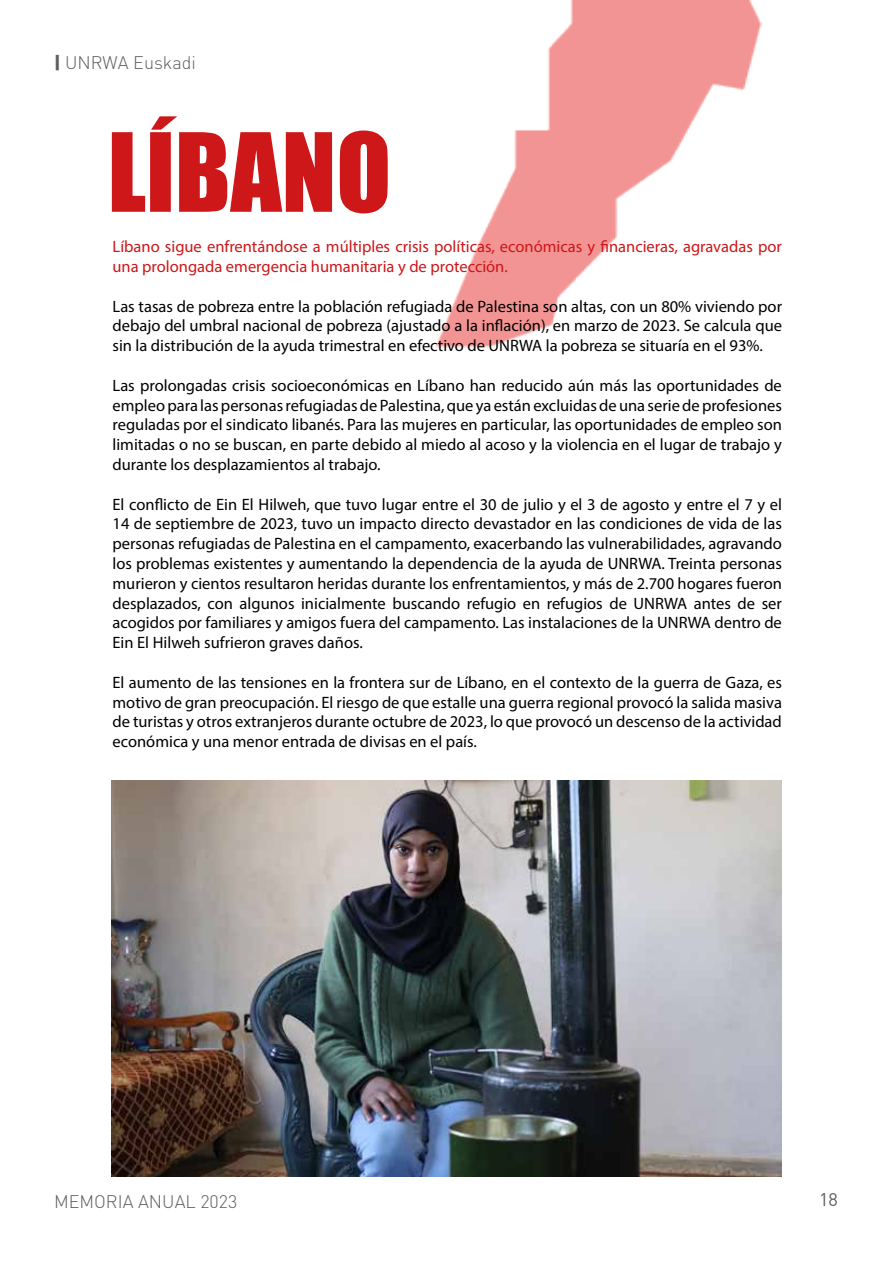
<style>
.page{position:relative;width:893px;height:1263px;background:#fff}
.page>*{position:absolute;margin:0;border:0;box-sizing:border-box;transform-origin:0 0}
.t1{font:100.65px "Impact";color:#cd1719}
.t2{font:300 18px "DIN";color:#5e5e5e}
.t3{font:18px "DIN";color:#5e5e5e}
.t4{font:16.5px/19.8px "Myriad Pro";color:#000;text-align:justify}
.t5{font:16.5px/19.8px "Myriad Pro";color:#cd1719}
.s1{font-weight:900}
</style>
<div class="page">
<img style="left:112px;top:780px;width:669px;height:397px">
<img style="left:437px;top:0;width:325px;height:348px">
<p class="t2" style="left:54px;top:51px;width:144px"><span class="s1">|</span> UNRWA Euskadi</p>
<h1 class="t1" style="left:108px;top:94px;width:285px">LÍBANO</h1>
<p class="t5" style="left:113px;top:236px;width:671px">Líbano sigue enfrentándose a múltiples crisis políticas, económicas y financieras, agravadas por una prolongada emergencia humanitaria y de protección.</p>
<p class="t4" style="left:113px;top:296px;width:671px">Las tasas de pobreza entre la población refugiada de Palestina son altas, con un 80% viviendo por debajo del umbral nacional de pobreza (ajustado a la inflación), en marzo de 2023. Se calcula que sin la distribución de la ayuda trimestral en efectivo de UNRWA la pobreza se situaría en el 93%.</p>
<p class="t4" style="left:113px;top:375px;width:671px">Las prolongadas crisis socioeconómicas en Líbano han reducido aún más las oportunidades de empleo para las personas refugiadas de Palestina, que ya están excluidas de una serie de profesiones reguladas por el sindicato libanés. Para las mujeres en particular, las oportunidades de empleo son limitadas o no se buscan, en parte debido al miedo al acoso y la violencia en el lugar de trabajo y durante los desplazamientos al trabajo.</p>
<p class="t4" style="left:113px;top:494px;width:671px">El conflicto de Ein El Hilweh, que tuvo lugar entre el 30 de julio y el 3 de agosto y entre el 7 y el 14 de septiembre de 2023, tuvo un impacto directo devastador en las condiciones de vida de las personas refugiadas de Palestina en el campamento, exacerbando las vulnerabilidades, agravando los problemas existentes y aumentando la dependencia de la ayuda de UNRWA. Treinta personas murieron y cientos resultaron heridas durante los enfrentamientos, y más de 2.700 hogares fueron desplazados, con algunos inicialmente buscando refugio en refugios de UNRWA antes de ser acogidos por familiares y amigos fuera del campamento. Las instalaciones de la UNRWA dentro de Ein El Hilweh sufrieron graves daños.</p>
<p class="t4" style="left:113px;top:672px;width:671px">El aumento de las tensiones en la frontera sur de Líbano, en el contexto de la guerra de Gaza, es motivo de gran preocupación. El riesgo de que estalle una guerra regional provocó la salida masiva de turistas y otros extranjeros durante octubre de 2023, lo que provocó un descenso de la actividad económica y una menor entrada de divisas en el país.</p>
<p class="t2" style="left:54px;top:1190px;width:185px">MEMORIA ANUAL 2023</p>
<p class="t3" style="left:819px;top:1188px;width:20px">18</p>
</div>
